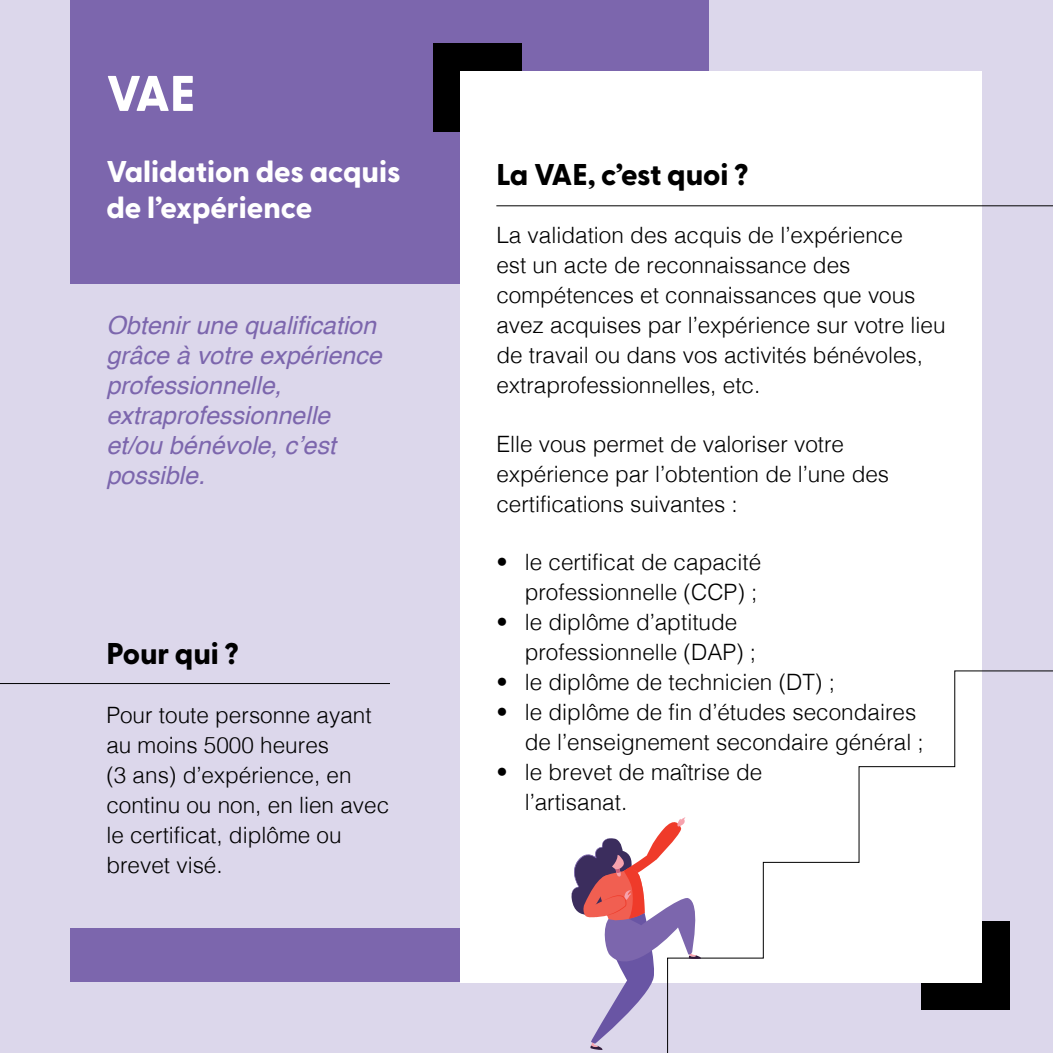
<style>
.page{position:relative;width:1053px;height:1053px;background:#fff}
.page>*{position:absolute;margin:0;border:0;box-sizing:border-box;transform-origin:0 0}
.t1{font:800 50px "Greycliff CF";color:#fff}
.H2_FR{font:800 30px/36px "Greycliff CF";color:#fff}
.H2_FR_schwarz{font:800 30px "Greycliff CF";letter-spacing:-.005em;color:#000}
.Einleitung_FR{font:italic 25px/30px "Helvetica";color:#7c66ad}
.Fliestext_FR{font:300 22.5px/30px "Helvetica";color:#000}
</style>
<div class="page">
<div style="left:0;top:0;width:1052px;height:1052px;background:#dcd7eb"></div>
<div style="left:71px;top:0;width:638px;height:283px;background:#7c66ad"></div>
<div style="left:71px;top:928px;width:441px;height:53px;background:#7c66ad"></div>
<div style="left:433px;top:43px;width:89px;height:89px;background:#000"></div>
<div style="left:461px;top:71px;width:520px;height:910px;background:#fff"></div>
<svg style="left:667px;top:670px;width:385px;height:382px"></svg>
<svg style="left:569px;top:816px;width:132px;height:234px"></svg>
<hr style="left:496px;top:205px;width:556px;height:1px;background:#000">
<hr style="left:0;top:683px;width:390px;height:1px;background:#000">
<h1 class="t1" style="left:106px;top:55px;width:91px">VAE</h1>
<h2 class="H2_FR" style="left:106px;top:152px;width:296px">Validation des acquis de l’expérience</h2>
<h2 class="H2_FR_schwarz" style="left:496px;top:151px;width:253px">La VAE, c’est quoi ?</h2>
<p class="Fliestext_FR" style="left:496px;top:219px;width:450px">La validation des acquis de l’expérience<br>est un acte de reconnaissance des compétences et connaissances que vous avez acquises par l’expérience sur votre lieu de travail ou dans vos activités bénévoles, extraprofessionnelles, etc.</p>
<p class="Fliestext_FR" style="left:496px;top:427px;width:394px">Elle vous permet de valoriser votre expérience par l’obtention de l’une des certifications suivantes :</p>
<p class="Einleitung_FR" style="left:106px;top:311px;width:271px">Obtenir une qualification</p>
<p class="Einleitung_FR" style="left:106px;top:341px;width:277px">grâce à votre expérience</p>
<p class="Einleitung_FR" style="left:106px;top:371px;width:231px">professionnelle, extraprofessionnelle et/ou bénévole, c’est possible.</p>
<h2 class="H2_FR_schwarz" style="left:106px;top:630px;width:134px">Pour qui ?</h2>
<p class="Fliestext_FR" style="left:106px;top:698px;width:284px">Pour toute personne ayant au moins 5000 heures<br>(3 ans) d’expérience, en continu ou non, en lien avec le certificat, diplôme ou brevet visé.</p>
<p class="Fliestext_FR" style="left:496px;top:545px;width:266px;text-align:right">• le certificat de capacité professionnelle (CCP) ;</p>
<p class="Fliestext_FR" style="left:524px;top:605px;width:233px;text-indent:-28px">• le diplôme d’aptitude professionnelle (DAP) ;</p>
<p class="Fliestext_FR" style="left:496px;top:665px;width:340px">• le diplôme de technicien (DT) ;</p>
<p class="Fliestext_FR" style="left:524px;top:695px;width:400px;text-indent:-28px">• le diplôme de fin d’études secondaires de l’enseignement secondaire général ;</p>
<p class="Fliestext_FR" style="left:524px;top:755px;width:239px;text-indent:-28px">• le brevet de maîtrise de l’artisanat.</p>
</div>
